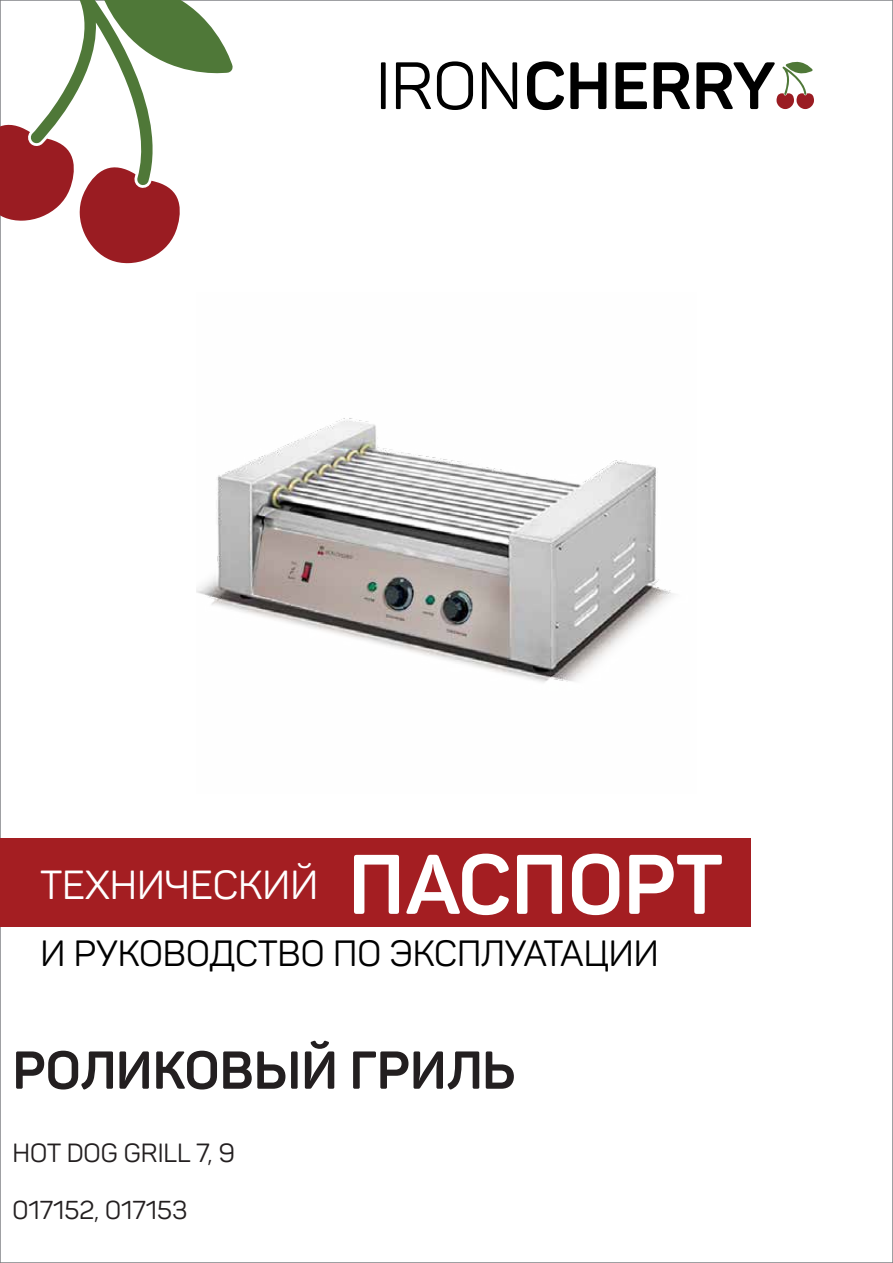
<style>
.page{position:relative;width:893px;height:1263px;background:#fff}
.page>*{position:absolute;margin:0;border:0;box-sizing:border-box;transform-origin:0 0}
.t1{font:700 52.5px "Panton";color:#231f20}
.t2{font:40.05px "Panton";color:#fff}
.t3{font:36px "Panton";color:#000}
.t4{font:25.95px "Panton";color:#231f20}
.t5{font:25.65px "Panton";color:#231f20}
.s1{font-weight:700;font-size:83.1px}
</style>
<div class="page">
<div style="left:0;top:838px;width:750px;height:89px;background:#a41e22"></div>
<svg style="left:0;top:0;width:233px;height:263px"></svg>
<div style="left:381px;top:62px;width:5px;height:47px;background:#000"></div>
<svg style="left:396px;top:62px;width:35px;height:47px"></svg>
<svg style="left:437px;top:61px;width:36px;height:49px"></svg>
<svg style="left:482px;top:62px;width:35px;height:47px"></svg>
<svg style="left:527px;top:61px;width:37px;height:49px"></svg>
<svg style="left:570px;top:62px;width:36px;height:47px"></svg>
<svg style="left:615px;top:62px;width:32px;height:47px"></svg>
<svg style="left:654px;top:62px;width:36px;height:47px"></svg>
<svg style="left:696px;top:61px;width:118px;height:48px"></svg>
<img style="left:196px;top:418px;width:478px;height:265px">
<p class="t2" style="left:40px;top:860px;width:684px">ТЕХНИЧЕСКИЙ <span class="s1">ПАСПОРТ</span></p>
<p class="t3" style="left:40px;top:931px;width:620px">И РУКОВОДСТВО ПО ЭКСПЛУАТАЦИИ</p>
<h1 class="t1" style="left:12px;top:1038px;width:504px">РОЛИКОВЫЙ ГРИЛЬ</h1>
<p class="t4" style="left:12px;top:1137px;width:224px">HOT DOG GRILL 7, 9</p>
<p class="t5" style="left:12px;top:1194px;width:176px">017152, 017153</p>
</div>
